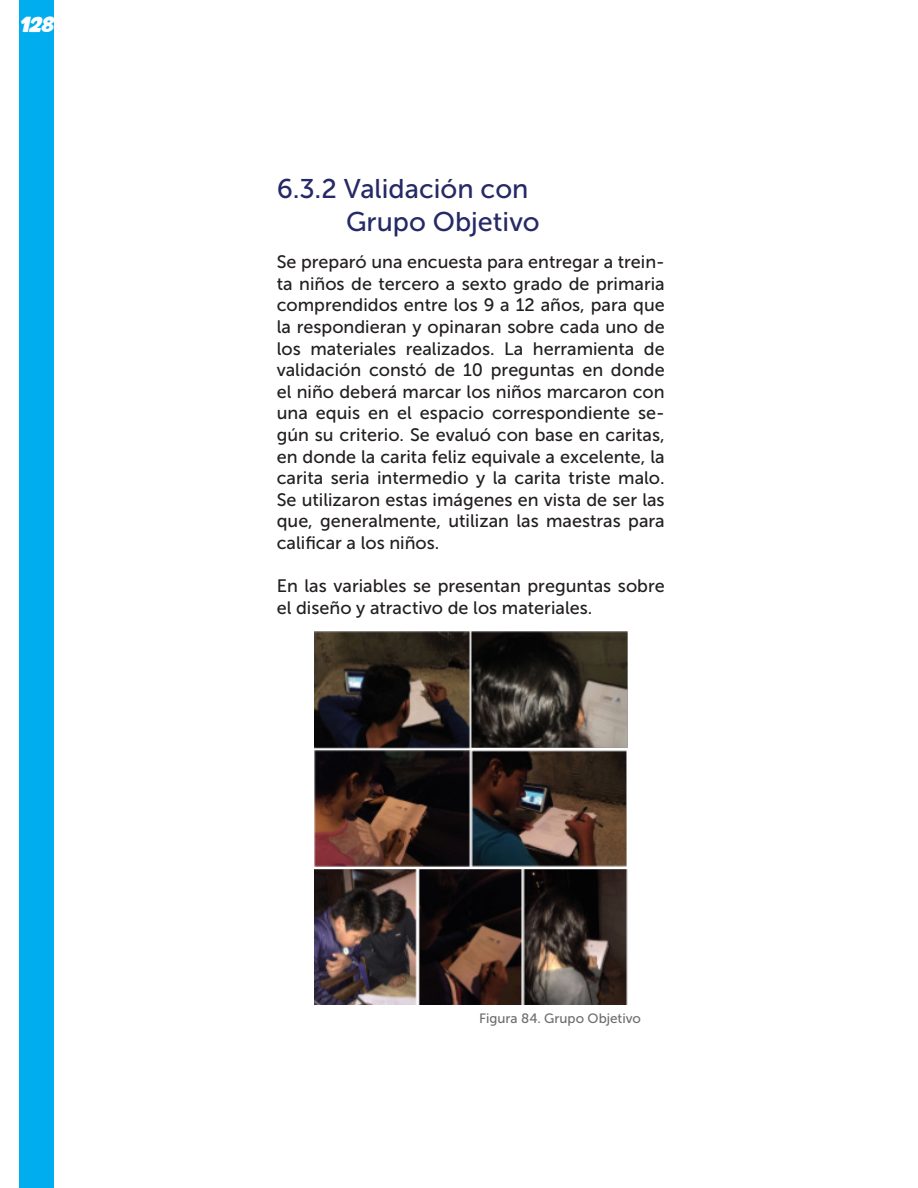
<style>
.page{position:relative;width:918px;height:1188px;background:#fff}
.page>*{position:absolute;margin:0;border:0;box-sizing:border-box;transform-origin:0 0}
.t1{font:27px "Museo Sans 500";color:#252965}
.t2{font:18px/21.6px "Museo Sans 500";color:#231f20;text-align:justify}
.t3{font:13.5px "Museo Sans 500";color:#6c6d70}
.t4{font:12px "Heroes Legend";color:#fff}
</style>
<div class="page">
<div style="left:19px;top:561px;width:35px;height:59px;background:#00aeef"></div>
<div style="left:19px;top:0;width:35px;height:566px;background:#00aeef"></div>
<div style="left:19px;top:621px;width:35px;height:567px;background:#00aeef"></div>
<img style="left:315px;top:631px;width:312px;height:374px">
<p class="t4" style="left:19px;top:20px;width:35px">128</p>
<p class="t1" style="left:277px;top:174px;width:253px">6.3.2 Validación con</p>
<p class="t1" style="left:346px;top:207px;width:195px">Grupo Objetivo</p>
<p class="t2" style="left:277px;top:251px;width:390px">Se preparó una encuesta para entregar a trein&shy;ta niños de tercero a sexto grado de primaria comprendidos entre los 9 a 12 años, para que la respondieran y opinaran sobre cada uno de los materiales realizados. La herramienta de validación constó de 10 preguntas en donde el niño deberá marcar los niños marcaron con una equis en el espacio correspondiente se&shy;gún su criterio. Se evaluó con base en caritas, en donde la carita feliz equivale a excelente, la carita seria intermedio y la carita triste malo.<br>Se utilizaron estas imágenes en vista de ser las que, generalmente, utilizan las maestras para calificar a los niños.</p>
<p class="t2" style="left:277px;top:575px;width:389px">En las variables se presentan preguntas sobre el diseño y atractivo de los materiales.</p>
<p class="t3" style="left:479px;top:1011px;width:163px">Figura 84. Grupo Objetivo</p>
</div>
